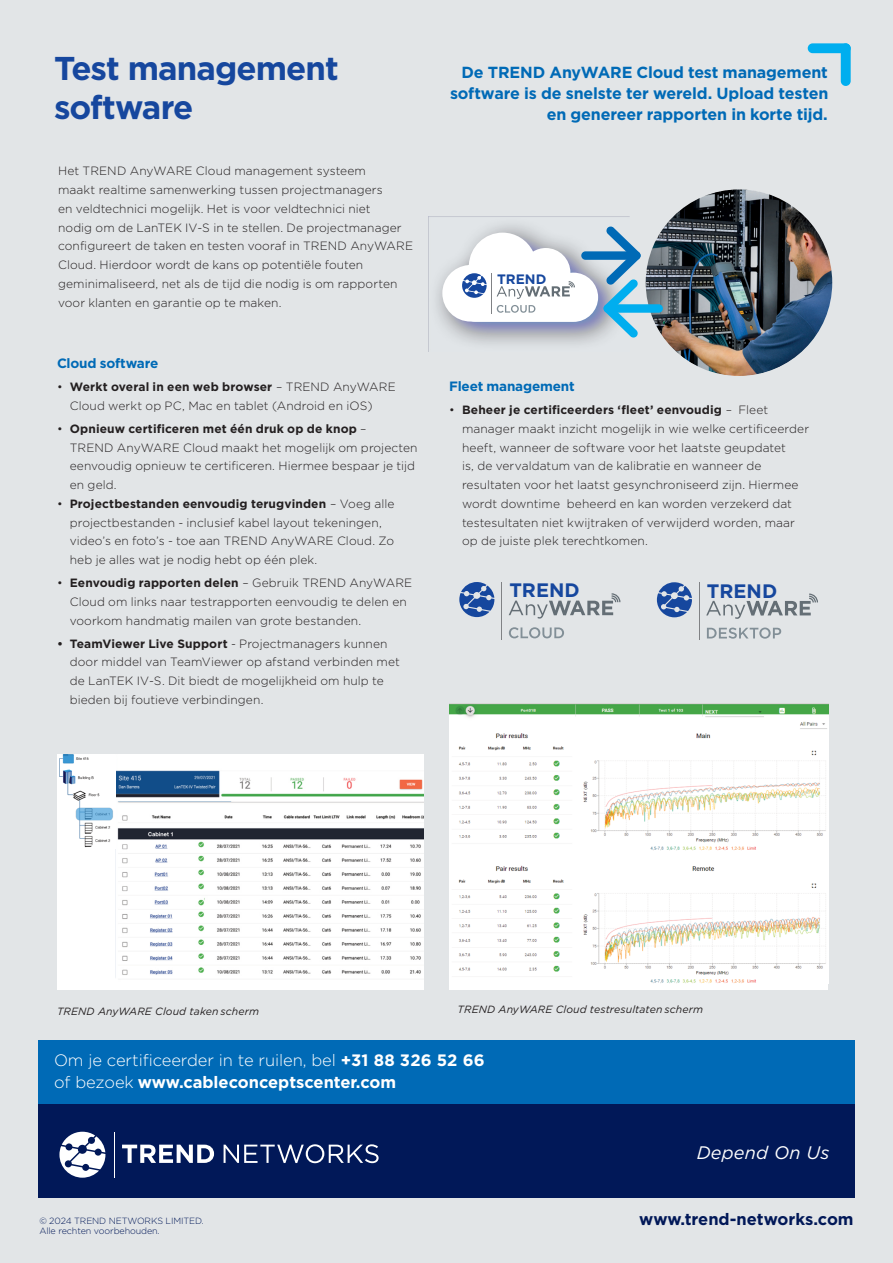
<style>
.page{position:relative;width:893px;height:1263px;background:#e2e5e7}
.page>*{position:absolute;margin:0;border:0;box-sizing:border-box;transform-origin:0 0}
.t1{font:700 33px/39px "Gotham";letter-spacing:-.03em;color:#16479e}
.t2{font:700 19.5px "Gotham";color:#16479e}
.t3{font:italic 18.15px "Gotham";letter-spacing:.01em;color:#fff}
.t4{font:300 16.5px/21.8px "Gotham";letter-spacing:-.005em;color:#fff}
.t5{font:700 16.5px "Gotham";color:#011858}
.t6{font:700 16.05px/21.3px "Gotham";letter-spacing:-.01em;color:#006ab6;text-align:right}
.t7{font:700 13.65px "Gotham";color:#16479e}
.t8{font:700 13.5px "Gotham";letter-spacing:-.015em;color:#006ab6}
.t9{font:300 12px/18.8px "Gotham";letter-spacing:.005em;color:#231f20}
.t10{font:italic 10.5px "Gotham";letter-spacing:.01em;color:#231f20}
.t11{font:300 9px/10.4px "Gotham";letter-spacing:-.01em;color:#011858}
.s1{font-weight:700}
</style>
<div class="page">
<svg style="left:459px;top:582px;width:35px;height:35px"></svg>
<hr style="left:502px;top:582px;width:1px;height:57px;background:#808285">
<svg style="left:509px;top:593px;width:111px;height:25px"></svg>
<svg style="left:509px;top:627px;width:55px;height:11px"></svg>
<svg style="left:657px;top:582px;width:35px;height:35px"></svg>
<hr style="left:699px;top:582px;width:1px;height:58px;background:#808285">
<svg style="left:706px;top:593px;width:112px;height:26px"></svg>
<svg style="left:707px;top:627px;width:74px;height:12px"></svg>
<img style="left:646px;top:189px;width:186px;height:187px;border-radius:50%">
<img style="left:428px;top:216px;width:202px;height:136px">
<div style="left:581px;top:251px;width:60px;height:9px;background:#006ab6;border-radius:4px"></div>
<div style="left:604px;top:304px;width:59px;height:9px;background:#00aeef;border-radius:4px"></div>
<svg style="left:604px;top:226px;width:37px;height:112px"></svg>
<svg style="left:442px;top:233px;width:156px;height:89px"></svg>
<img style="left:115px;top:754px;width:309px;height:231px">
<div style="left:449px;top:704px;width:379px;height:285px;background:#fff"></div>
<img style="left:449px;top:704px;width:379px;height:279px">
<img style="left:58px;top:754px;width:57px;height:94px">
<div style="left:58px;top:848px;width:57px;height:141px;background:#fff"></div>
<div style="left:38px;top:1040px;width:817px;height:65px;background:#006ab6"></div>
<div style="left:38px;top:1104px;width:817px;height:93px;background:#011858"></div>
<svg style="left:59px;top:1132px;width:46px;height:46px"></svg>
<hr style="left:114px;top:1132px;width:1px;height:46px;background:#fff">
<svg style="left:122px;top:1144px;width:92px;height:19px"></svg>
<svg style="left:224px;top:1144px;width:155px;height:19px"></svg>
<div style="left:841px;top:43px;width:10px;height:43px;background:#00aeef;border-radius:5px"></div>
<div style="left:808px;top:43px;width:43px;height:10px;background:#00aeef;border-radius:5px"></div>
<h1 class="t1" style="left:54px;top:51px;width:286px">Test management software</h1>
<p class="t9" style="left:58px;top:163px;width:357px">Het TREND AnyWARE Cloud management systeem<br>maakt realtime samenwerking tussen projectmanagers<br>en veldtechnici mogelijk. Het is voor veldtechnici niet<br>nodig om de LanTEK IV-S in te stellen. De projectmanager configureert de taken en testen vooraf in TREND AnyWARE Cloud. Hierdoor wordt de kans op potentiële fouten geminimaliseerd, net als de tijd die nodig is om rapporten voor klanten en garantie op te maken.</p>
<p class="t8" style="left:57px;top:358px;width:103px">Cloud software</p>
<p class="t9" style="left:70px;top:378px;width:328px;text-indent:-13px">• <span class="s1">Werkt overal in een web browser</span> – TREND AnyWARE<br>Cloud werkt op PC, Mac en tablet (Android en iOS)</p>
<p class="t9" style="left:70px;top:420px;width:349px;text-indent:-13px">• <span class="s1">Opnieuw certificeren met één druk op de knop</span> –<br>TREND AnyWARE Cloud maakt het mogelijk om projecten eenvoudig opnieuw te certificeren. Hiermee bespaar je tijd en geld.</p>
<p class="t9" style="left:70px;top:495px;width:326px;text-indent:-13px">• <span class="s1">Projectbestanden eenvoudig terugvinden</span> – Voeg alle projectbestanden - inclusief kabel layout tekeningen, video’s en foto’s - toe aan TREND AnyWARE Cloud. Zo heb je alles wat je nodig hebt op één plek.</p>
<p class="t9" style="left:70px;top:574px;width:344px;text-indent:-13px">• <span class="s1">Eenvoudig rapporten delen</span> – Gebruik TREND AnyWARE<br>Cloud om links naar testrapporten eenvoudig te delen en voorkom handmatig mailen van grote bestanden.</p>
<p class="t9" style="left:70px;top:635px;width:332px;text-indent:-13px"><span class="s1">• TeamViewer Live Support</span> - Projectmanagers kunnen door middel van TeamViewer op afstand verbinden met de LanTEK IV-S. Dit biedt de mogelijkheid om hulp te bieden bij foutieve verbindingen.</p>
<h3 class="t6" style="left:450px;top:62px;width:380px">De TREND AnyWARE Cloud test management software is de snelste ter wereld. Upload testen en genereer rapporten in korte tijd.</h3>
<p class="t7" style="left:497px;top:274px;width:51px">TREND</p>
<p class="t8" style="left:449px;top:381px;width:127px">Fleet management</p>
<p class="t9" style="left:462px;top:401px;width:349px;text-indent:-13px">• <span class="s1">Beheer je certificeerders ‘fleet’ eenvoudig</span> – Fleet manager maakt inzicht mogelijk in wie welke certificeerder heeft, wanneer de software voor het laatste geupdatet<br>is, de vervaldatum van de kalibratie en wanneer de resultaten voor het laatst gesynchroniseerd zijn. Hiermee wordt downtime beheerd en kan worden verzekerd dat testesultaten niet kwijtraken of verwijderd worden, maar op de juiste plek terechtkomen.</p>
<h2 class="t2" style="left:509px;top:583px;width:72px">TREND</h2>
<h2 class="t2" style="left:707px;top:584px;width:72px">TREND</h2>
<p class="t10" style="left:57px;top:1007px;width:204px">TREND AnyWARE Cloud taken scherm</p>
<p class="t10" style="left:458px;top:1005px;width:247px">TREND AnyWARE Cloud testresultaten scherm</p>
<h3 class="t4" style="left:54px;top:1050px;width:432px">Om je certificeerder in te ruilen, bel <span class="s1">+31 88 326 52 66 </span>of bezoek <span class="s1">www.cableconceptscenter.com</span></h3>
<h3 class="t3" style="left:697px;top:1145px;width:134px">Depend On Us</h3>
<p class="t11" style="left:39px;top:1216px;width:166px">© 2024 TREND NETWORKS LIMITED.<br>Alle rechten voorbehouden.</p>
<h3 class="t5" style="left:639px;top:1213px;width:216px">www.trend-networks.com</h3>
</div>
